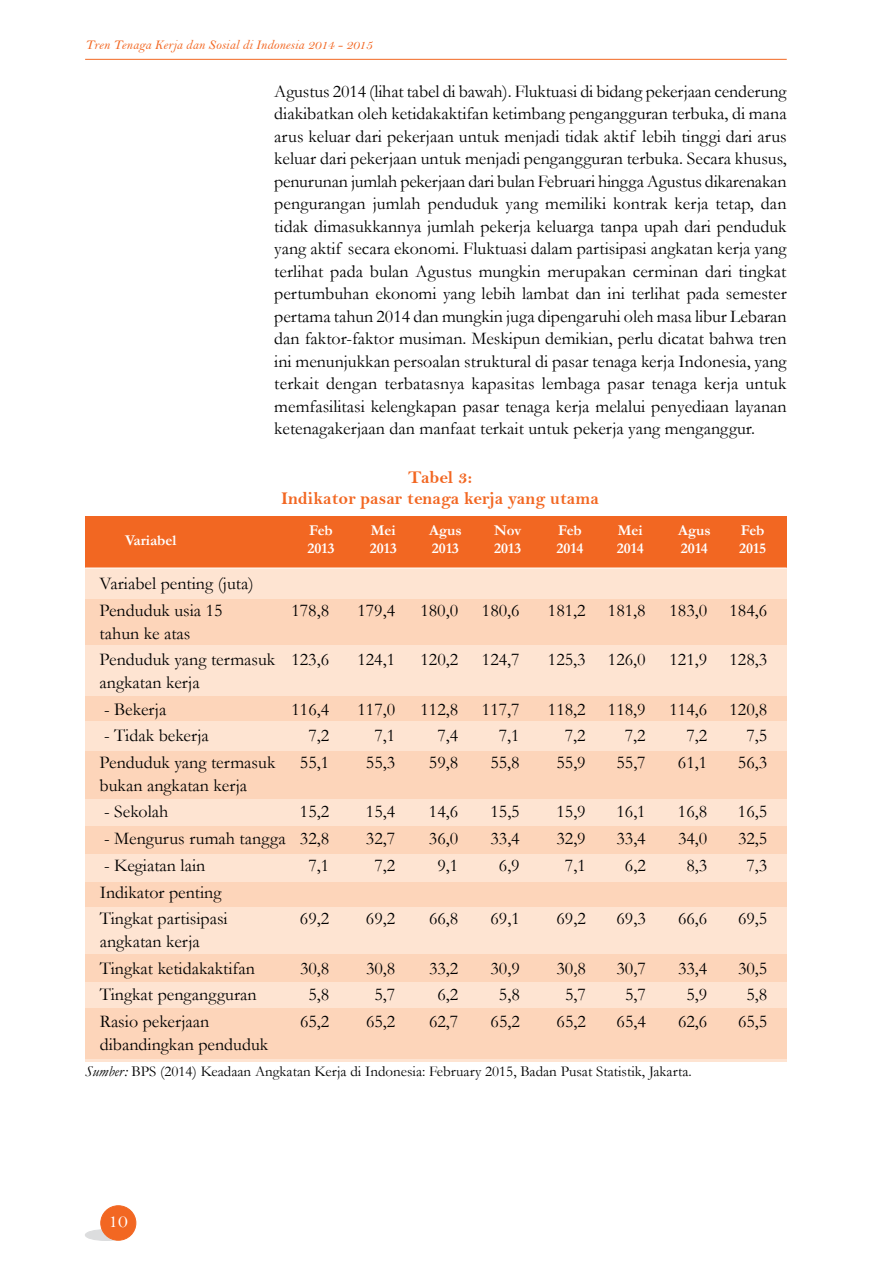
<style>
.page{position:relative;width:893px;height:1263px;background:#fff}
.page>*{position:absolute;margin:0;border:0;box-sizing:border-box;transform-origin:0 0}
.t1{font:19.5px "Bell";color:#fff}
.t2{font:18px/22.5px "Garamond";color:#000}
.t3{font:18px/21.6px "Bell MT Bold";color:#f26722;text-align:center}
.t4{font:15px "Garamond";color:#000}
.t5{font:700 15px/18px "Garamond";color:#fff}
.t6{font:13.5px "Bell MT Italic";color:#f26722}
.s1{font-style:italic}
</style>
<div class="page">
<hr style="left:85px;top:59px;width:702px;height:1px;background:#f26722">
<div style="left:85px;top:1229px;width:42px;height:11px;background:#dcddde;border-radius:50%"></div>
<div style="left:85px;top:1229px;width:42px;height:12px;border:1px solid #dcddde;border-radius:50%"></div>
<div style="left:101px;top:1206px;width:35px;height:34px;background:#f26722;border-radius:50%"></div>
<div style="left:101px;top:1205px;width:35px;height:35px;border:1px solid #f26722;border-radius:50%"></div>
<div style="left:85px;top:561px;width:702px;height:501px;background:#fee4d2"></div>
<div style="left:85px;top:599px;width:702px;height:46px;background:#fdd5ba"></div>
<div style="left:85px;top:516px;width:702px;height:52px;background:#f26722"></div>
<hr style="left:85px;top:568px;width:702px;height:1px;background:#fff">
<div style="left:85px;top:751px;width:702px;height:48px;background:#fdd5ba"></div>
<div style="left:85px;top:696px;width:702px;height:24px;background:#fdd5ba"></div>
<div style="left:85px;top:826px;width:702px;height:27px;background:#fdd5ba"></div>
<div style="left:85px;top:882px;width:702px;height:24px;background:#fdd5ba"></div>
<div style="left:85px;top:954px;width:702px;height:28px;background:#fdd5ba"></div>
<div style="left:85px;top:1008px;width:702px;height:51px;background:#fdd5ba"></div>
<p class="t6" style="left:85px;top:37px;width:289px">Tren Tenaga Kerja dan Sosial di Indonesia 2014 - 2015</p>
<p class="t2" style="left:274px;top:79px;width:514px;text-align:justify">Agustus 2014 (lihat tabel di bawah). Fluktuasi di bidang pekerjaan cenderung diakibatkan oleh ketidakaktifan ketimbang pengangguran terbuka, di mana arus keluar dari pekerjaan untuk menjadi tidak aktif lebih tinggi dari arus keluar dari pekerjaan untuk menjadi pengangguran terbuka. Secara khusus, penurunan jumlah pekerjaan dari bulan Februari hingga Agustus dikarenakan pengurangan jumlah penduduk yang memiliki kontrak kerja tetap, dan tidak dimasukkannya jumlah pekerja keluarga tanpa upah dari penduduk yang aktif secara ekonomi. Fluktuasi dalam partisipasi angkatan kerja yang terlihat pada bulan Agustus mungkin merupakan cerminan dari tingkat pertumbuhan ekonomi yang lebih lambat dan ini terlihat pada semester pertama tahun 2014 dan mungkin juga dipengaruhi oleh masa libur Lebaran dan faktor-faktor musiman. Meskipun demikian, perlu dicatat bahwa tren ini menunjukkan persoalan struktural di pasar tenaga kerja Indonesia, yang terkait dengan terbatasnya kapasitas lembaga pasar tenaga kerja untuk memfasilitasi kelengkapan pasar tenaga kerja melalui penyediaan layanan ketenagakerjaan dan manfaat terkait untuk pekerja yang menganggur.</p>
<p class="t3" style="left:281px;top:466px;width:319px">Tabel 3:<br>Indikator pasar tenaga kerja yang utama</p>
<p class="t5" style="left:307px;top:522px;width:29px">Feb<br>2013</p>
<p class="t5" style="left:370px;top:522px;width:29px">Mei<br>2013</p>
<p class="t5" style="left:429px;top:522px;width:34px">Agus<br>2013</p>
<p class="t5" style="left:556px;top:522px;width:29px">Feb<br>2014</p>
<p class="t5" style="left:494px;top:522px;width:29px">Nov<br>2013</p>
<p class="t5" style="left:617px;top:522px;width:29px">Mei<br>2014</p>
<p class="t5" style="left:678px;top:522px;width:34px">Agus<br>2014</p>
<p class="t5" style="left:739px;top:522px;width:29px">Feb<br>2015</p>
<p class="t5" style="left:125px;top:531px;width:53px">Variabel</p>
<p class="t2" style="left:100px;top:570px;width:156px;line-height:26.7px">Variabel penting (juta)<br>Penduduk usia 15</p>
<p class="t2" style="left:291px;top:599px;width:39px">178,8</p>
<p class="t2" style="left:357px;top:599px;width:39px">179,4</p>
<p class="t2" style="left:420px;top:599px;width:39px">180,0</p>
<p class="t2" style="left:482px;top:599px;width:39px">180,6</p>
<p class="t2" style="left:548px;top:599px;width:99px">181,2 181,8</p>
<p class="t2" style="left:669px;top:599px;width:99px">183,0 184,6</p>
<p class="t2" style="left:100px;top:619px;width:231px;line-height:26.7px">tahun ke atas<br>Penduduk yang termasuk 123,6</p>
<p class="t2" style="left:357px;top:648px;width:39px">124,1</p>
<p class="t2" style="left:420px;top:648px;width:39px">120,2</p>
<p class="t2" style="left:482px;top:648px;width:39px">124,7</p>
<p class="t2" style="left:548px;top:648px;width:99px">125,3 126,0</p>
<p class="t2" style="left:669px;top:648px;width:99px">121,9 128,3</p>
<p class="t2" style="left:100px;top:671px;width:102px">angkatan kerja</p>
<p class="t2" style="left:104px;top:697px;width:64px">- Bekerja</p>
<p class="t2" style="left:291px;top:697px;width:39px">116,4</p>
<p class="t2" style="left:357px;top:697px;width:39px">117,0</p>
<p class="t2" style="left:420px;top:697px;width:39px">112,8</p>
<p class="t2" style="left:482px;top:697px;width:39px">117,7</p>
<p class="t2" style="left:548px;top:697px;width:99px">118,2 118,9</p>
<p class="t2" style="left:669px;top:697px;width:99px">114,6 120,8</p>
<p class="t2" style="left:104px;top:724px;width:106px">- Tidak bekerja</p>
<p class="t2" style="left:308px;top:724px;width:22px">7,2</p>
<p class="t2" style="left:374px;top:724px;width:22px">7,1</p>
<p class="t2" style="left:437px;top:724px;width:22px">7,4</p>
<p class="t2" style="left:499px;top:724px;width:22px">7,1</p>
<p class="t2" style="left:565px;top:724px;width:22px">7,2</p>
<p class="t2" style="left:625px;top:724px;width:22px">7,2</p>
<p class="t2" style="left:686px;top:724px;width:22px">7,2</p>
<p class="t2" style="left:746px;top:724px;width:22px">7,5</p>
<p class="t2" style="left:100px;top:751px;width:177px">Penduduk yang termasuk</p>
<p class="t2" style="left:300px;top:751px;width:31px">55,1</p>
<p class="t2" style="left:366px;top:751px;width:31px">55,3</p>
<p class="t2" style="left:429px;top:751px;width:31px">59,8</p>
<p class="t2" style="left:490px;top:751px;width:31px">55,8</p>
<p class="t2" style="left:556px;top:751px;width:31px">55,9</p>
<p class="t2" style="left:616px;top:751px;width:31px">55,7</p>
<p class="t2" style="left:678px;top:751px;width:31px">61,1</p>
<p class="t2" style="left:738px;top:751px;width:31px">56,3</p>
<p class="t2" style="left:100px;top:773px;width:149px">bukan angkatan kerja</p>
<p class="t2" style="left:104px;top:800px;width:66px">- Sekolah</p>
<p class="t2" style="left:300px;top:800px;width:31px">15,2</p>
<p class="t2" style="left:366px;top:800px;width:31px">15,4</p>
<p class="t2" style="left:429px;top:800px;width:31px">14,6</p>
<p class="t2" style="left:490px;top:800px;width:31px">15,5</p>
<p class="t2" style="left:556px;top:800px;width:31px">15,9</p>
<p class="t2" style="left:616px;top:800px;width:31px">16,1</p>
<p class="t2" style="left:678px;top:800px;width:31px">16,8</p>
<p class="t2" style="left:738px;top:800px;width:31px">16,5</p>
<p class="t2" style="left:104px;top:827px;width:227px">- Mengurus rumah tangga 32,8</p>
<p class="t2" style="left:366px;top:827px;width:31px">32,7</p>
<p class="t2" style="left:429px;top:827px;width:31px">36,0</p>
<p class="t2" style="left:490px;top:827px;width:31px">33,4</p>
<p class="t2" style="left:556px;top:827px;width:31px">32,9</p>
<p class="t2" style="left:616px;top:827px;width:31px">33,4</p>
<p class="t2" style="left:678px;top:827px;width:31px">34,0</p>
<p class="t2" style="left:738px;top:827px;width:31px">32,5</p>
<p class="t2" style="left:104px;top:854px;width:103px">- Kegiatan lain</p>
<p class="t2" style="left:308px;top:854px;width:22px">7,1</p>
<p class="t2" style="left:374px;top:854px;width:22px">7,2</p>
<p class="t2" style="left:437px;top:854px;width:22px">9,1</p>
<p class="t2" style="left:499px;top:854px;width:22px">6,9</p>
<p class="t2" style="left:565px;top:854px;width:22px">7,1</p>
<p class="t2" style="left:625px;top:854px;width:22px">6,2</p>
<p class="t2" style="left:686px;top:854px;width:22px">8,3</p>
<p class="t2" style="left:746px;top:854px;width:22px">7,3</p>
<p class="t2" style="left:100px;top:878px;width:130px;line-height:26.7px">Indikator penting<br>Tingkat partisipasi</p>
<p class="t2" style="left:300px;top:907px;width:31px">69,2</p>
<p class="t2" style="left:366px;top:907px;width:31px">69,2</p>
<p class="t2" style="left:429px;top:907px;width:31px">66,8</p>
<p class="t2" style="left:490px;top:907px;width:31px">69,1</p>
<p class="t2" style="left:556px;top:907px;width:31px">69,2</p>
<p class="t2" style="left:616px;top:907px;width:31px">69,3</p>
<p class="t2" style="left:678px;top:907px;width:31px">66,6</p>
<p class="t2" style="left:738px;top:907px;width:31px">69,5</p>
<p class="t2" style="left:100px;top:927px;width:157px;line-height:26.7px">angkatan kerja<br>Tingkat ketidakaktifan</p>
<p class="t2" style="left:300px;top:956px;width:31px">30,8</p>
<p class="t2" style="left:366px;top:956px;width:31px">30,8</p>
<p class="t2" style="left:429px;top:956px;width:31px">33,2</p>
<p class="t2" style="left:490px;top:956px;width:31px">30,9</p>
<p class="t2" style="left:556px;top:956px;width:31px">30,8</p>
<p class="t2" style="left:616px;top:956px;width:31px">30,7</p>
<p class="t2" style="left:678px;top:956px;width:31px">33,4</p>
<p class="t2" style="left:738px;top:956px;width:31px">30,5</p>
<p class="t2" style="left:100px;top:983px;width:158px">Tingkat pengangguran</p>
<p class="t2" style="left:308px;top:983px;width:22px">5,8</p>
<p class="t2" style="left:374px;top:983px;width:22px">5,7</p>
<p class="t2" style="left:437px;top:983px;width:22px">6,2</p>
<p class="t2" style="left:499px;top:983px;width:22px">5,8</p>
<p class="t2" style="left:565px;top:983px;width:22px">5,7</p>
<p class="t2" style="left:625px;top:983px;width:22px">5,7</p>
<p class="t2" style="left:686px;top:983px;width:22px">5,9</p>
<p class="t2" style="left:746px;top:983px;width:22px">5,8</p>
<p class="t2" style="left:100px;top:1010px;width:111px">Rasio pekerjaan</p>
<p class="t2" style="left:300px;top:1010px;width:31px">65,2</p>
<p class="t2" style="left:366px;top:1010px;width:31px">65,2</p>
<p class="t2" style="left:429px;top:1010px;width:31px">62,7</p>
<p class="t2" style="left:491px;top:1010px;width:31px">65,2</p>
<p class="t2" style="left:557px;top:1010px;width:31px">65,2</p>
<p class="t2" style="left:617px;top:1010px;width:31px">65,4</p>
<p class="t2" style="left:678px;top:1010px;width:31px">62,6</p>
<p class="t2" style="left:738px;top:1010px;width:31px">65,5</p>
<p class="t2" style="left:100px;top:1032px;width:170px">dibandingkan penduduk</p>
<p class="t4" style="left:85px;top:1061px;width:608px"><span class="s1">Sumber:</span> BPS (2014) Keadaan Angkatan Kerja di Indonesia: February 2015, Badan Pusat Statistik, Jakarta.</p>
<p class="t1" style="left:108px;top:1209px;width:21px">10</p>
</div>
